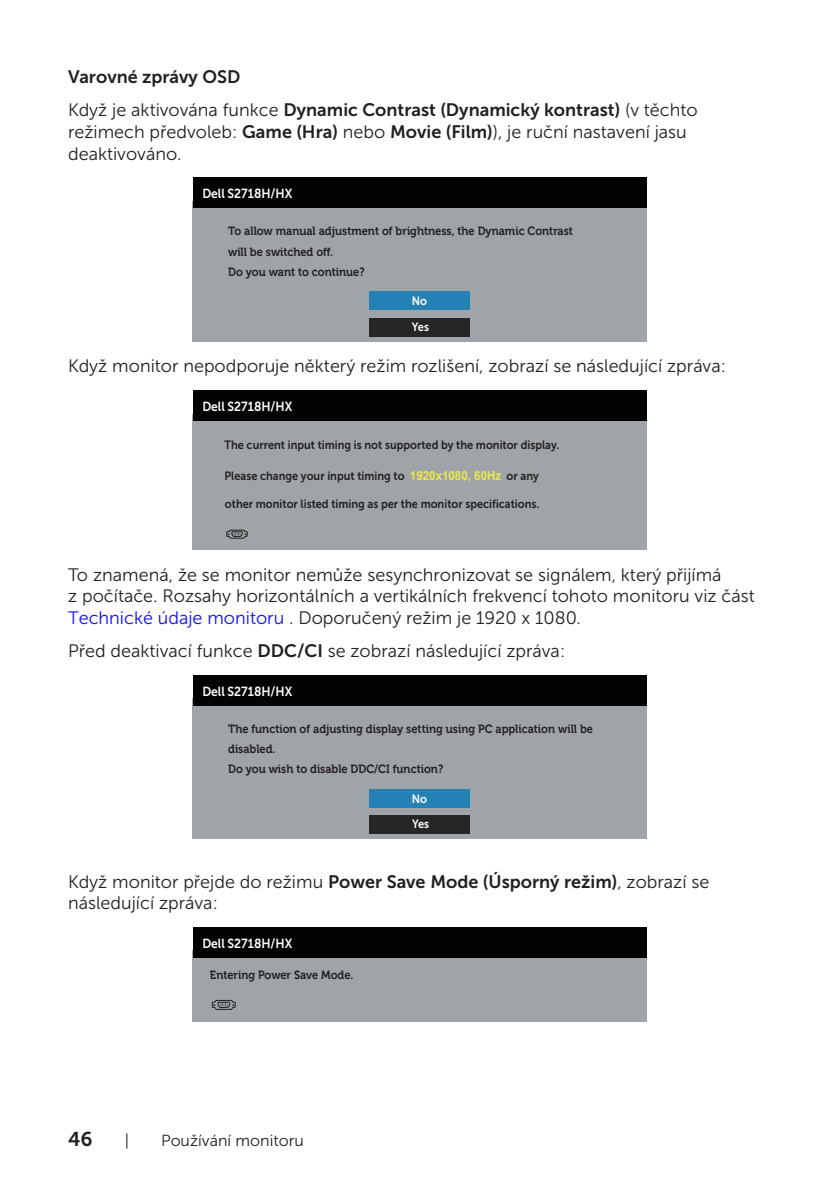
<style>
.page{position:relative;width:840px;height:1191px;background:#fff}
.page>*{position:absolute;margin:0;border:0;box-sizing:border-box;transform-origin:0 0}
.t1{font:20px "Museo Sans For Dell 700";color:#231f20}
.text{font:18px/21.6px "Museo Sans For Dell 300";color:#231f20}
.text-2{font:18px "Museo Sans For Dell 700";color:#231f20}
.t2{font:16px "Museo Sans For Dell 300";color:#231f20}
.t3{font:13.2px "Museo Sans For Dell 700";color:#fff;scale:.92 1}
.t4{font:13px "Museo Sans For Dell 700";color:#fff;scale:.92 1}
.t5{font:700 12px/20.2px "Museo For Dell";color:#231f20;scale:.92 1}
.t6{font:12px "Museo Sans For Dell 700";color:#231f20;scale:.92 1}
.t7{font:12px/25.4px "Museo Sans For Dell 700";color:#fff;scale:.92 1}
.s1{font-family:"Museo Sans For Dell 700"}
.s2{font-family:"Arial";font-weight:700;font-size:12.6px;color:#eae84d}
.s3{color:#1111f6}
</style>
<div class="page">
<div style="left:193px;top:201px;width:453px;height:140px;background:#9fa4a8"></div>
<div style="left:193px;top:177px;width:453px;height:31px;background:#030303"></div>
<div style="left:369px;top:291px;width:100px;height:19px;background:#2581b5"></div>
<div style="left:369px;top:317px;width:100px;height:19px;background:#262626"></div>
<div style="left:193px;top:414px;width:453px;height:135px;background:#9ea4a7"></div>
<div style="left:193px;top:390px;width:453px;height:31px;background:#030303"></div>
<svg style="left:226px;top:529px;width:22px;height:10px"></svg>
<div style="left:193px;top:698px;width:453px;height:140px;background:#9fa4a8"></div>
<div style="left:193px;top:674px;width:453px;height:31px;background:#030303"></div>
<div style="left:369px;top:789px;width:100px;height:18px;background:#2581b5"></div>
<div style="left:369px;top:815px;width:100px;height:19px;background:#262626"></div>
<div style="left:193px;top:950px;width:453px;height:71px;background:#9fa4a8"></div>
<div style="left:193px;top:926px;width:453px;height:31px;background:#030303"></div>
<svg style="left:211px;top:999px;width:25px;height:11px"></svg>
<p class="text-2" style="left:68px;top:67px;width:174px">Varovné zprávy OSD</p>
<p class="text" style="left:68px;top:99px;width:630px">Když je aktivována funkce <span class="s1">Dynamic Contrast (Dynamický kontrast)</span> (v těchto režimech předvoleb: <span class="s1">Game (Hra)</span> nebo <span class="s1">Movie (Film)</span>), je ruční nastavení jasu deaktivováno.</p>
<p class="t3" style="left:202px;top:186px;width:99px">Dell S2718H/HX</p>
<p class="t5" style="left:228px;top:221px;width:376px">To allow manual adjustment of brightness, the Dynamic Contrast</p>
<p class="t5" style="left:228px;top:242px;width:150px">will be switched off.<br>Do you want to continue?</p>
<p class="t7" style="left:411px;top:288px;width:20px">No<br>Yes</p>
<p class="text" style="left:68px;top:355px;width:659px">Když monitor nepodporuje některý režim rozlišení, zobrazí se následující zpráva:</p>
<p class="t3" style="left:202px;top:399px;width:99px">Dell S2718H/HX</p>
<p class="t6" style="left:224px;top:438px;width:365px">The current input timing is not supported by the monitor display.</p>
<p class="t6" style="left:224px;top:469px;width:343px">Please change your input timing to <span class="s2">1920x1080, 60Hz</span> or any</p>
<p class="t6" style="left:225px;top:497px;width:343px">other monitor listed timing as per the monitor specifications.</p>
<p class="text" style="left:68px;top:564px;width:688px">To znamená, že se monitor nemůže sesynchronizovat se signálem, který přijímá<br>z počítače. Rozsahy horizontálních a vertikálních frekvencí tohoto monitoru viz část<br><span class="s3">Technické údaje monitoru</span> . Doporučený režim je 1920 x 1080.</p>
<p class="text" style="left:68px;top:640px;width:498px">Před deaktivací funkce <span class="s1">DDC/CI</span> se zobrazí následující zpráva:</p>
<p class="t3" style="left:202px;top:684px;width:99px">Dell S2718H/HX</p>
<p class="t5" style="left:228px;top:718px;width:398px">The function of adjusting display setting using PC application will be</p>
<p class="t5" style="left:228px;top:739px;width:235px">disabled.<br>Do you wish to disable DDC/CI function?</p>
<p class="t7" style="left:411px;top:786px;width:20px">No<br>Yes</p>
<p class="text" style="left:68px;top:870px;width:642px">Když monitor přejde do režimu <span class="s1">Power Save Mode (Úsporný režim)</span>, zobrazí se následující zpráva:</p>
<p class="t4" style="left:202px;top:936px;width:99px">Dell S2718H/HX</p>
<p class="t5" style="left:210px;top:965px;width:157px">Entering Power Save Mode.</p>
<p class="t1" style="left:68px;top:1127px;width:26px">46</p>
<p class="t2" style="left:125px;top:1131px;width:6px">|</p>
<p class="t2" style="left:161px;top:1131px;width:144px">Používání monitoru</p>
</div>
